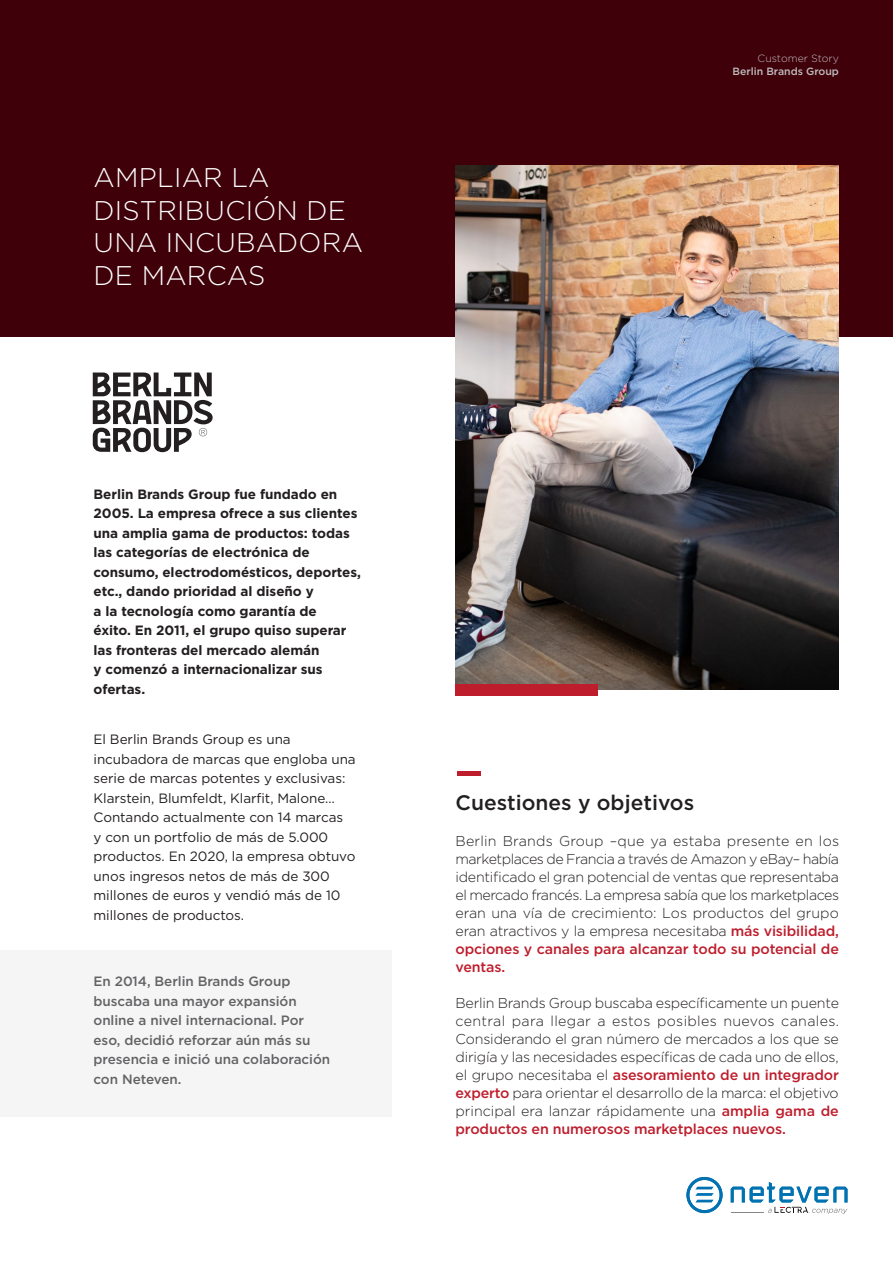
<style>
.page{position:relative;width:893px;height:1263px;background:#fff}
.page>*{position:absolute;margin:0;border:0;box-sizing:border-box;transform-origin:0 0}
.t1{font:300 27px/32.4px "Gotham";letter-spacing:.01em;color:#fff}
.t2{font:500 21px "Gotham";color:#231f20}
.t3{font:300 14.25px/18px "Gotham";letter-spacing:-.01em;color:#231f20;text-align:justify}
.t4{font:700 13.5px/19.5px "Gotham";letter-spacing:-.005em;color:#231f20}
.t5{font:13.5px/19.5px "Gotham";letter-spacing:-.005em;color:#231f20}
.t6{font:500 13.5px/19.5px "Gotham";letter-spacing:-.005em;color:#636366}
.t7{font:500 10.5px "Gotham";color:#bfbebe}
.t8{font:300 10.5px "Gotham";color:#bfbebe}
.s1{font-weight:500;color:#be1d2c}
</style>
<div class="page">
<div style="left:0;top:949px;width:391px;height:167px;background:#f5f5f5"></div>
<div style="left:0;top:0;width:893px;height:337px;background:#3f0009"></div>
<img style="left:455px;top:166px;width:383px;height:524px">
<div style="left:457px;top:771px;width:23px;height:5px;background:#be1d2c"></div>
<svg style="left:686px;top:1177px;width:37px;height:36px"></svg>
<svg style="left:731px;top:1182px;width:116px;height:32px"></svg>
<div style="left:455px;top:684px;width:143px;height:11px;background:#be1d2c"></div>
<svg style="left:93px;top:372px;width:120px;height:80px"></svg>
<h1 class="t1" style="left:94px;top:161px;width:271px">AMPLIAR LA<br>DISTRIBUCIÓN DE<br>UNA INCUBADORA<br>DE MARCAS</h1>
<p class="t4" style="left:94px;top:484px;width:269px">Berlin Brands Group fue fundado en<br>2005. La empresa ofrece a sus clientes una amplia gama de productos: todas las categorías de electrónica de consumo, electrodomésticos, deportes, etc., dando prioridad al diseño y<br>a la tecnología como garantía de<br>éxito. En 2011, el grupo quiso superar las fronteras del mercado alemán<br>y comenzó a internacionalizar sus ofertas.</p>
<p class="t5" style="left:94px;top:729px;width:264px">El Berlin Brands Group es una incubadora de marcas que engloba una serie de marcas potentes y exclusivas:<br>Klarstein, Blumfeldt, Klarfit, Malone… Contando actualmente con 14 marcas<br>y con un portfolio de más de 5.000 productos. En 2020, la empresa obtuvo unos ingresos netos de más de 300 millones de euros y vendió más de 10 millones de productos.</p>
<p class="t6" style="left:94px;top:971px;width:238px">En 2014, Berlin Brands Group buscaba una mayor expansión online a nivel internacional. Por eso, decidió reforzar aún más su presencia e inició una colaboración con Neteven.</p>
<p class="t8" style="left:758px;top:52px;width:83px">Customer Story</p>
<p class="t7" style="left:732px;top:64px;width:108px">Berlin Brands Group</p>
<h2 class="t2" style="left:455px;top:789px;width:240px">Cuestiones y objetivos</h2>
<p class="t3" style="left:455px;top:832px;width:385px">Berlin Brands Group –que ya estaba presente en los marketplaces de Francia a través de Amazon y eBay– había identificado el gran potencial de ventas que representaba el mercado francés. La empresa sabía que los marketplaces eran una vía de crecimiento: Los productos del grupo eran atractivos y la empresa necesitaba <span class="s1">más visibilidad, opciones y canales para alcanzar todo su potencial de ventas.</span></p>
<p class="t3" style="left:455px;top:994px;width:385px">Berlin Brands Group buscaba específicamente un puente central para llegar a estos posibles nuevos canales.<br>Considerando el gran número de mercados a los que se dirigía y las necesidades específicas de cada uno de ellos, el grupo necesitaba el <span class="s1">asesoramiento de un integrador experto</span> para orientar el desarrollo de la marca: el objetivo principal era lanzar rápidamente una <span class="s1">amplia gama de productos en numerosos marketplaces nuevos.</span></p>
</div>
